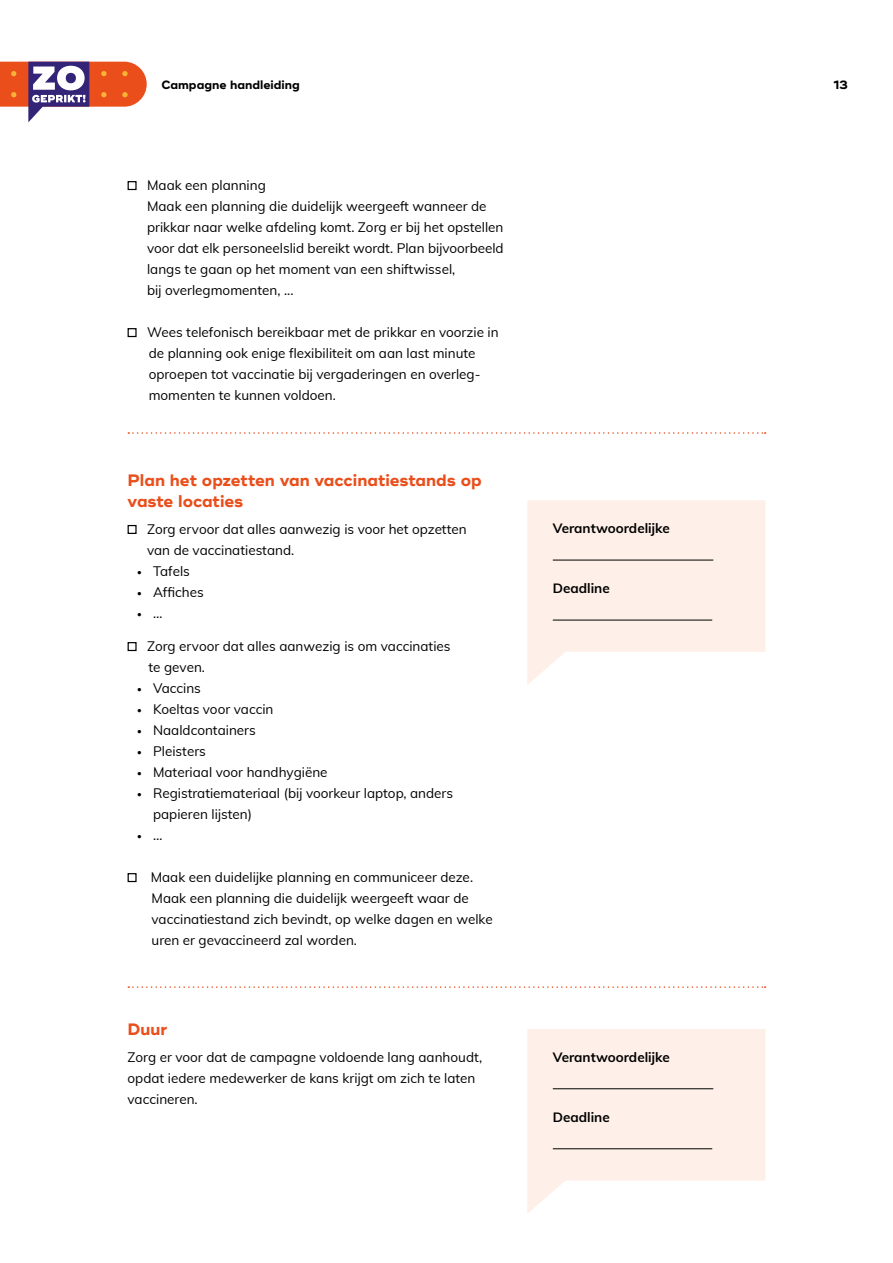
<style>
.page{position:relative;width:893px;height:1263px;background:#fff}
.page>*{position:absolute;margin:0;border:0;box-sizing:border-box;transform-origin:0 0}
.Plate_tekst{font:700 16.5px/21px "Ridley Grotesk";color:#e94e1b}
.Plate_tekst-2{font:13.5px/21px "Muli";color:#000}
.Plate_tekst-3{font:700 13.5px "Muli";color:#000}
.t1{font:13.5px "Athelas";color:#000}
.t2{font:700 12px "Ridley Grotesk";color:#000}
.s1{font-family:"Athelas"}
.s2{font-family:"Muli"}
</style>
<div class="page">
<div style="left:128px;top:181px;width:9px;height:9px;border:1px solid #000"></div>
<div style="left:128px;top:328px;width:9px;height:9px;border:1px solid #000"></div>
<svg style="left:128px;top:432px;width:638px;height:2px"></svg>
<svg style="left:128px;top:986px;width:638px;height:2px"></svg>
<div style="left:128px;top:525px;width:9px;height:9px;border:1px solid #000"></div>
<div style="left:128px;top:642px;width:9px;height:9px;border:1px solid #000"></div>
<div style="left:128px;top:873px;width:9px;height:9px;border:1px solid #000"></div>
<svg style="left:527px;top:500px;width:238px;height:185px"></svg>
<svg style="left:527px;top:1029px;width:238px;height:184px"></svg>
<hr style="left:553px;top:560px;width:160px;height:1px;background:#000">
<hr style="left:553px;top:620px;width:159px;height:1px;background:#000">
<hr style="left:553px;top:1088px;width:160px;height:1px;background:#000">
<hr style="left:553px;top:1148px;width:159px;height:1px;background:#000">
<svg style="left:0;top:62px;width:147px;height:60px"></svg>
<p class="t2" style="left:162px;top:78px;width:140px">Campagne handleiding</p>
<p class="t2" style="left:834px;top:78px;width:16px">13</p>
<p class="Plate_tekst-2" style="left:147px;top:174px;width:120px">Maak een planning</p>
<p class="Plate_tekst-2" style="left:147px;top:195px;width:358px">Maak een planning die duidelijk weergeeft wanneer de prikkar naar welke afdeling komt. Zorg er bij het opstellen voor dat elk personeelslid bereikt wordt. Plan bijvoorbeeld langs te gaan op het moment van een shiftwissel,<br>bij overlegmomenten, ...</p>
<p class="Plate_tekst-2" style="left:147px;top:321px;width:353px">Wees telefonisch bereikbaar met de prikkar en voorzie in de planning ook enige flexibiliteit om aan last minute oproepen tot vaccinatie bij vergaderingen en overleg-</p>
<p class="Plate_tekst-2" style="left:149px;top:384px;width:189px">momenten te kunnen voldoen.</p>
<p class="Plate_tekst" style="left:128px;top:470px;width:356px">Plan het opzetten van vaccinatiestands op vaste locaties</p>
<p class="Plate_tekst-2" style="left:147px;top:518px;width:321px">Zorg ervoor dat alles aanwezig is voor het opzetten van de vaccinatiestand.</p>
<p class="Plate_tekst-2" style="left:136px;top:560px;width:55px"><span class="s1">•</span> Tafels</p>
<p class="Plate_tekst-2" style="left:136px;top:581px;width:69px"><span class="s1">•</span> Affiches</p>
<p class="t1" style="left:136px;top:603px;width:28px">• <span class="s2">…</span></p>
<p class="Plate_tekst-2" style="left:147px;top:635px;width:305px">Zorg ervoor dat alles aanwezig is om vaccinaties te geven.</p>
<p class="Plate_tekst-2" style="left:136px;top:677px;width:66px"><span class="s1">•</span> Vaccins</p>
<p class="Plate_tekst-2" style="left:136px;top:698px;width:139px"><span class="s1">•</span> Koeltas voor vaccin</p>
<p class="Plate_tekst-2" style="left:136px;top:719px;width:121px"><span class="s1">•</span> Naaldcontainers</p>
<p class="Plate_tekst-2" style="left:136px;top:740px;width:71px"><span class="s1">•</span> Pleisters</p>
<p class="Plate_tekst-2" style="left:136px;top:761px;width:193px"><span class="s1">•</span> Materiaal voor handhygiëne</p>
<p class="Plate_tekst-2" style="left:153px;top:782px;width:302px;text-indent:-17px"><span class="s1">•</span> Registratiemateriaal (bij voorkeur laptop, anders -papieren lijsten)</p>
<p class="t1" style="left:136px;top:825px;width:28px">• <span class="s2">…</span></p>
<p class="Plate_tekst-2" style="left:151px;top:866px;width:324px">Maak een duidelijke planning en communiceer deze.</p>
<p class="Plate_tekst-2" style="left:152px;top:887px;width:343px">Maak een planning die duidelijk weergeeft waar de vaccinatiestand zich bevindt, op welke dagen en welke uren er gevaccineerd zal worden.</p>
<p class="Plate_tekst" style="left:128px;top:1019px;width:41px">Duur</p>
<p class="Plate_tekst-2" style="left:128px;top:1046px;width:356px">Zorg er voor dat de campagne voldoende lang aanhoudt, opdat iedere medewerker de kans krijgt om zich te laten vaccineren.</p>
<p class="Plate_tekst-3" style="left:553px;top:518px;width:119px">Verantwoordelijke</p>
<p class="Plate_tekst-3" style="left:553px;top:578px;width:58px">Deadline</p>
<p class="Plate_tekst-3" style="left:553px;top:1047px;width:119px">Verantwoordelijke</p>
<p class="Plate_tekst-3" style="left:553px;top:1107px;width:58px">Deadline</p>
</div>
